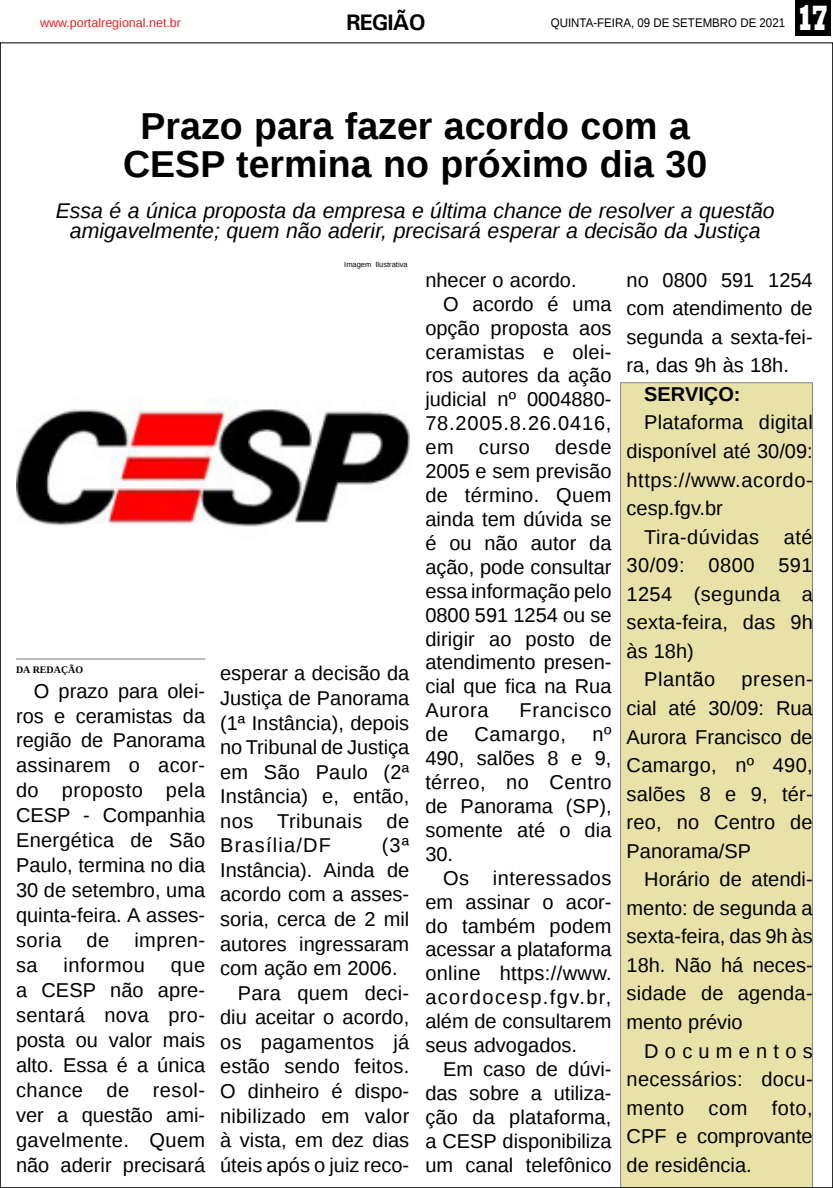
<style>
.page{position:relative;width:833px;height:1188px;background:#fff}
.page>*{position:absolute;margin:0;border:0;box-sizing:border-box;transform-origin:0 0}
.TÍTULO{font:700 37.5px/37.5px "Liberation Sans";color:#000;text-align:center}
.t1{font:800 36.12px "Rockwell";color:#fff;scale:.7 1}
.TITULO_PG{font:700 22.5px "Univers";letter-spacing:-.04em;color:#000}
.LINHA_FINA{font:italic 21.25px "Liberation Sans";color:#000}
.MATÉRIA{font:20px/23.9px "Liberation Sans";color:#000;text-align:justify}
.MATÉRIA-2{font:20px "Liberation Sans";letter-spacing:.025em;color:#000}
.MATÉRIA-3{font:20px "Liberation Sans";letter-spacing:.035em;color:#000}
.MATÉRIA-4{font:700 20px "Liberation Sans";color:#000}
.DATA_PG{font:12.5px "Liberation Sans";color:#000;scale:.92 1}
.DATA_PG-2{font:12.5px "Liberation Sans";color:#ed1d24}
.CRÉDITO_NOME{font:700 10px "Liberation Serif";color:#000}
.CRÉDITO_FOTO{font:7.5px "Liberation Sans";color:#000}
</style>
<div class="page">
<div style="left:795px;top:0;width:35px;height:35px;background:#000"></div>
<div style="left:620px;top:382px;width:192px;height:805px;background:linear-gradient(to right,#e8e2a8,#e8e2a8)"></div>
<hr style="left:16px;top:658px;width:189px;height:1px;background:#939598">
<img style="left:16px;top:398px;width:393px;height:129px">
<p class="DATA_PG-2" style="left:40px;top:15px;width:143px">www.portalregional.net.br</p>
<p class="TITULO_PG" style="left:346px;top:9px;width:81px">REGIÃO</p>
<p class="DATA_PG" style="left:551px;top:15px;width:256px">QUINTA-FEIRA, 09 DE SETEMBRO DE 2021</p>
<p class="t1" style="left:796px;top:-3px;width:48px">17</p>
<p class="TÍTULO" style="left:123px;top:107px;width:585px">Prazo para fazer acordo com a<br>CESP termina no próximo dia 30</p>
<p class="LINHA_FINA" style="left:56px;top:196px;width:720px">Essa é a única proposta da empresa e última chance de resolver a questão</p>
<p class="LINHA_FINA" style="left:70px;top:216px;width:692px">amigavelmente; quem não aderir, precisará esperar a decisão da Justiça</p>
<p class="CRÉDITO_FOTO" style="left:344px;top:260px;width:65px">Imagem Ilustrativa</p>
<p class="CRÉDITO_NOME" style="left:16px;top:662px;width:69px">DA REDAÇÃO</p>
<p class="MATÉRIA" style="left:16px;top:678px;width:191px;line-height:24.9px;text-indent:18px">O prazo para olei&shy;ros e ceramistas da região de Panorama assinarem o acor&shy;do proposto pela CESP - Companhia Energética de São Paulo, termina no dia 30 de setembro, uma quinta-feira. A asses&shy;soria</p>
<p class="MATÉRIA" style="left:86px;top:928px;width:24px">de</p>
<p class="MATÉRIA" style="left:134px;top:928px;width:72px">impren-</p>
<p class="MATÉRIA" style="left:16px;top:953px;width:23px">sa</p>
<p class="MATÉRIA-2" style="left:63px;top:953px;width:83px">informou</p>
<p class="MATÉRIA" style="left:16px;top:953px;width:191px;line-height:24.9px;text-indent:155px">que a CESP não apre&shy;sentará nova pro&shy;posta ou valor mais alto. Essa é a única chance de resol&shy;ver a questão ami&shy;gavelmente. Quem não aderir precisará</p>
<p class="MATÉRIA" style="left:220px;top:661px;width:191px;line-height:24.5px">esperar a decisão da Justiça de Panorama (1ª Instância), depois no Tribunal de Justiça em São Paulo (2ª Instância) e, então, nos Tribunais de Brasília/DF</p>
<p class="MATÉRIA" style="left:220px;top:833px;width:191px;line-height:24.5px;text-indent:161px">(3ª Instância). Ainda de acordo com a asses&shy;soria, cerca de 2 mil autores ingressaram com ação em 2006.</p>
<p class="MATÉRIA" style="left:220px;top:981px;width:191px;line-height:24.5px;text-indent:18px">Para quem deci&shy;diu aceitar o acordo, os pagamentos já estão sendo feitos.<br>O dinheiro é dispo&shy;nibilizado em valor à vista, em dez dias úteis após o juiz reco-</p>
<p class="MATÉRIA" style="left:425px;top:269px;width:153px">nhecer o acordo.</p>
<p class="MATÉRIA" style="left:425px;top:292px;width:188px;text-indent:18px">O acordo é uma opção proposta aos ceramistas e olei&shy;ros autores da ação judicial nº 0004880- 78.2005.8.26.0416, em</p>
<p class="MATÉRIA" style="left:425px;top:436px;width:188px;text-indent:130px">desde 2005 e sem previsão de término. Quem ainda tem dúvida se é ou não autor da ação, pode consultar essa informação pelo 0800 591 1254 ou se dirigir ao posto de atendimento presen&shy;cial que fica na Rua Aurora</p>
<p class="MATÉRIA" style="left:479px;top:436px;width:52px">curso</p>
<p class="MATÉRIA-3" style="left:519px;top:698px;width:93px">Francisco</p>
<p class="MATÉRIA" style="left:425px;top:723px;width:24px">de</p>
<p class="MATÉRIA-2" style="left:474px;top:722px;width:93px">Camargo,</p>
<p class="MATÉRIA" style="left:425px;top:723px;width:188px;text-indent:167px">nº 490, salões 8 e 9, térreo, no Centro de Panorama (SP), somente até o dia 30.</p>
<p class="MATÉRIA" style="left:425px;top:866px;width:188px;text-indent:18px">Os interessados em assinar o acor&shy;do também podem acessar a plataforma online https://www. acordocesp.fgv.br, além de consultarem seus advogados.</p>
<p class="MATÉRIA" style="left:425px;top:1057px;width:188px;text-indent:18px">Em caso de dúvi&shy;das sobre a utiliza&shy;ção da plataforma, a CESP disponibiliza um canal telefônico</p>
<p class="MATÉRIA" style="left:626px;top:266px;width:188px;line-height:28.5px">no 0800 591 1254 com atendimento de segunda a sexta-fei&shy;ra, das 9h às 18h.</p>
<p class="MATÉRIA-4" style="left:644px;top:380px;width:98px">SERVIÇO:</p>
<p class="MATÉRIA" style="left:626px;top:409px;width:188px;line-height:28.5px;text-indent:18px">Plataforma digital disponível até 30/09: https://www.acordo&shy;cesp.fgv.br</p>
<p class="MATÉRIA" style="left:626px;top:523px;width:188px;line-height:28.5px;text-indent:18px">Tira-dúvidas até 30/09: 0800 591<br>1254 (segunda a sexta-feira, das 9h às 18h)</p>
<p class="MATÉRIA-2" style="left:644px;top:668px;width:73px">Plantão</p>
<p class="MATÉRIA" style="left:626px;top:666px;width:188px;line-height:28.5px;text-indent:115px">presen&shy;cial até 30/09: Rua Aurora Francisco de Camargo, nº 490, salões 8 e 9, tér&shy;reo, no Centro de Panorama/SP</p>
<p class="MATÉRIA" style="left:626px;top:865px;width:188px;line-height:28.5px;text-indent:18px">Horário de atendi&shy;mento: de segunda a sexta-feira, das 9h às 18h. Não há neces&shy;sidade de agenda&shy;mento prévio</p>
<p class="MATÉRIA" style="left:626px;top:1036px;width:188px;line-height:28.5px;text-indent:18px">Documentos necessários: docu&shy;mento com foto, CPF e comprovante de residência.</p>
</div>
